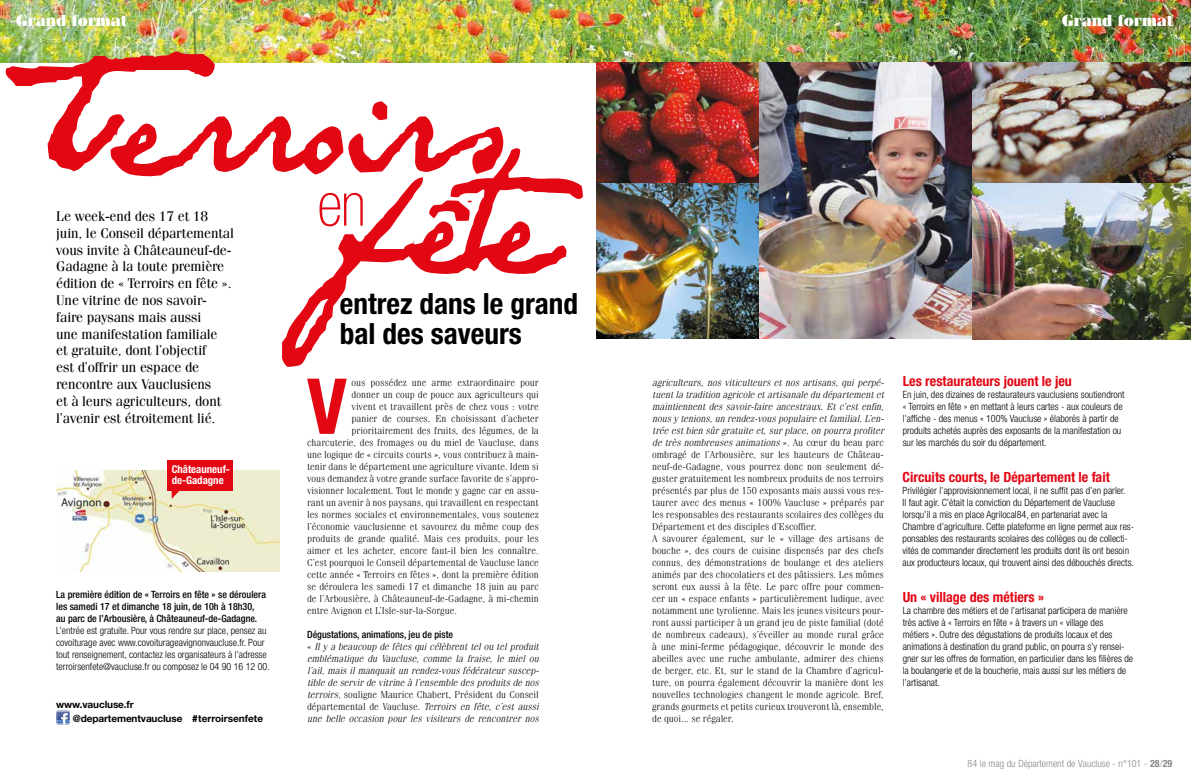
<style>
.page{position:relative;width:1191px;height:780px;background:#fff}
.page>*{position:absolute;margin:0;border:0;box-sizing:border-box;transform-origin:0 0}
.t1{font:250.1px "SANTOSDUMONT";color:#e30613;scale:.9 1}
.t2{font:700 condensed 77.2px "Helvetica Neue";color:#e30613}
.t3{font:100 condensed 61.2px "Helvetica Neue";color:#e30613}
.t4{font:700 condensed 29.3px/29.6px "Helvetica Neue";color:#000}
.t5{font:900 16px "Fenice";color:#fff}
.t6{font:14px/16.8px "Fenice";letter-spacing:-.01em;color:#000}
.t7{font:700 condensed 14px "Helvetica Neue";color:#e30613}
.t8{font:700 condensed 10.8px/11.2px "Helvetica Neue";color:#fff}
.t9{font:300 10px/12px "Fenice";color:#000}
.t10{font:300 condensed 10px/12px "Helvetica Neue";color:#000}
.t11{font:italic 300 10px/12px "Fenice";color:#000;text-align:justify}
.t12{font:500 condensed 10px/12px "Helvetica Neue";color:#000}
.t13{font:700 10px/14.6px "Helvetica Neue";letter-spacing:-.01em;color:#000}
.t14{font:300 condensed 10px "Helvetica Neue";color:#878787}
.s1{font-weight:800}
.s2{font-style:normal}
.s3{font-style:italic}
.s4{font-weight:700}
</style>
<div class="page">
<img style="left:0;top:0;width:1191px;height:63px">
<img style="left:56px;top:471px;width:223px;height:100px">
<div style="left:167px;top:460px;width:66px;height:30px;background:#e30613"></div>
<svg style="left:172px;top:490px;width:8px;height:9px"></svg>
<img style="left:596px;top:63px;width:595px;height:276px">
<svg style="left:6px;top:51px;width:497px;height:125px"></svg>
<svg style="left:56px;top:710px;width:14px;height:15px"></svg>
<h3 class="t5" style="left:16px;top:10px;width:114px">Grand format</h3>
<h3 class="t5" style="left:1062px;top:10px;width:113px">Grand format</h3>
<p class="t6" style="left:56px;top:207px;width:179px">Le week-end des 17 et 18 juin, le Conseil départemental vous invite à Châteauneuf-de-<br>Gadagne à la toute première édition de « Terroirs en fête ».<br>Une vitrine de nos savoir&shy;faire paysans mais aussi<br>une manifestation familiale<br>et gratuite, dont l’objectif<br>est d’offrir un espace de rencontre aux Vauclusiens<br>et à leurs agriculteurs, dont l’avenir est étroitement lié.</p>
<p class="t8" style="left:172px;top:463px;width:60px">Châteauneuf&shy;de-Gadagne</p>
<p class="t12" style="left:56px;top:588px;width:211px">La première édition de « Terroirs en fête » se déroulera les samedi 17 et dimanche 18 juin, de 10h à 18h30, au parc de l’Arbousière, à Châteauneuf-de-Gadagne.</p>
<p class="t10" style="left:56px;top:624px;width:215px">L’entrée est gratuite. Pour vous rendre sur place, pensez au covoiturage avec www.covoiturageavignonvaucluse.fr. Pour tout renseignement, contactez les organisateurs à l’adresse terroirsenfete@vaucluse.fr ou composez le 04 90 16 12 00.</p>
<p class="t13" style="left:73px;top:696px;width:192px;text-indent:-17px">www.vaucluse.fr<br>@departementvaucluse <span class="s1">#</span>terroirsenfete</p>
<h1 class="t1" style="left:334px;top:69px;width:254px">fête</h1>
<h3 class="t3" style="left:317px;top:170px;width:50px">en</h3>
<h3 class="t4" style="left:340px;top:289px;width:240px">entrez dans le grand bal des saveurs</h3>
<h2 class="t2" style="left:307px;top:359px;width:42px">V</h2>
<p class="t9" style="left:351px;top:376px;width:189px">ous possédez une arme extraordinaire pour</p>
<p class="t9" style="left:351px;top:388px;width:189px">donner un coup de pouce aux agriculteurs qui</p>
<p class="t9" style="left:351px;top:400px;width:189px">vivent et travaillent près de chez vous : votre</p>
<p class="t9" style="left:351px;top:412px;width:189px">panier de courses. En choisissant d’acheter</p>
<p class="t9" style="left:351px;top:424px;width:189px">prioritairement des fruits, des légumes, de la</p>
<p class="t9" style="left:307px;top:436px;width:233px">charcuterie, des fromages ou du miel de Vaucluse, dans</p>
<p class="t9" style="left:307px;top:448px;width:233px">une logique de « circuits courts », vous contribuez à main-</p>
<p class="t9" style="left:307px;top:460px;width:233px">tenir dans le département une agriculture vivante. Idem si</p>
<p class="t9" style="left:307px;top:472px;width:233px">vous demandez à votre grande surface favorite de s’appro-</p>
<p class="t9" style="left:307px;top:484px;width:233px">visionner localement. Tout le monde y gagne car en assu-</p>
<p class="t9" style="left:307px;top:496px;width:233px">rant un avenir à nos paysans, qui travaillent en respectant</p>
<p class="t9" style="left:307px;top:508px;width:233px">les normes sociales et environnementales, vous soutenez</p>
<p class="t9" style="left:307px;top:520px;width:233px">l’économie vauclusienne et savourez du même coup des</p>
<p class="t9" style="left:307px;top:532px;width:233px">produits de grande qualité. Mais ces produits, pour les</p>
<p class="t9" style="left:307px;top:544px;width:233px">aimer et les acheter, encore faut-il bien les connaître.</p>
<p class="t9" style="left:307px;top:556px;width:233px">C’est pourquoi le Conseil départemental de Vaucluse lance</p>
<p class="t9" style="left:307px;top:568px;width:233px">cette année « Terroirs en fêtes », dont la première édition</p>
<p class="t9" style="left:307px;top:580px;width:233px">se déroulera les samedi 17 et dimanche 18 juin au parc</p>
<p class="t9" style="left:307px;top:592px;width:233px">de l’Arbousière, à Châteauneuf-de-Gadagne, à mi-chemin</p>
<p class="t9" style="left:307px;top:604px;width:151px">entre Avignon et L’Isle-sur-la-Sorgue.</p>
<p class="t12" style="left:307px;top:628px;width:148px">Dégustations, animations, jeu de piste</p>
<p class="t11" style="left:307px;top:640px;width:233px"><span class="s2">«</span> Il y a beaucoup de fêtes qui célèbrent tel ou tel produit emblématique du Vaucluse, comme la fraise, le miel ou l’ail, mais il manquait un rendez-vous fédérateur suscep&shy;tible de servir de vitrine à l’ensemble des produits de nos terroirs, <span class="s2">souligne Maurice Chabert, Président du Conseil départemental de Vaucluse.</span> Terroirs en fête, c’est aussi une belle occasion pour les visiteurs de rencontrer nos</p>
<p class="t9" style="left:652px;top:376px;width:233px"><span class="s3">agriculteurs, nos viticulteurs et nos artisans, qui perpé&shy;tuent la tradition agricole et artisanale du département et maintiennent des savoir-faire ancestraux. Et c’est enfin, nous y tenions, un rendez-vous populaire et familial. L’en&shy;trée est bien sûr gratuite et, sur place, on pourra profiter de très nombreuses animations</span> ». Au cœur du beau parc ombragé de l’Arbousière, sur les hauteurs de Château&shy;neuf-de-Gadagne, vous pourrez donc non seulement dé&shy;guster gratuitement les nombreux produits de nos terroirs présentés par plus de 150 exposants mais aussi vous res&shy;taurer avec des menus « 100% Vaucluse » préparés par les responsables des restaurants scolaires des collèges du Département et des disciples d’Escoffier.<br>A savourer également, sur le « village des artisans de bouche », des cours de cuisine dispensés par des chefs connus, des démonstrations de boulange et des ateliers animés par des chocolatiers et des pâtissiers. Les mômes seront eux aussi à la fête. Le parc offre pour commen&shy;cer un « espace enfants » particulièrement ludique, avec notamment une tyrolienne. Mais les jeunes visiteurs pour&shy;ront aussi participer à un grand jeu de piste familial (doté de nombreux cadeaux), s’éveiller au monde rural grâce à une mini-ferme pédagogique, découvrir le monde des abeilles avec une ruche ambulante, admirer des chiens de berger, etc. Et, sur le stand de la Chambre d’agricul&shy;ture, on pourra également découvrir la manière dont les nouvelles technologies changent le monde agricole. Bref, grands gourmets et petits curieux trouveront là, ensemble, de quoi... se régaler.</p>
<h3 class="t7" style="left:902px;top:373px;width:171px">Les restaurateurs jouent le jeu</h3>
<p class="t10" style="left:902px;top:388px;width:223px">En juin, des dizaines de restaurateurs vauclusiens soutiendront « Terroirs en fête » en mettant à leurs cartes - aux couleurs de l’affiche - des menus « 100% Vaucluse » élaborés à partir de produits achetés auprès des exposants de la manifestation ou sur les marchés du soir du département.</p>
<h3 class="t7" style="left:902px;top:468px;width:209px">Circuits courts, le Département le fait</h3>
<p class="t10" style="left:902px;top:484px;width:233px">Privilégier l’approvisionnement local, il ne suffit pas d’en parler.<br>Il faut agir. C’était la conviction du Département de Vaucluse lorsqu’il a mis en place Agrilocal84, en partenariat avec la Chambre d’agriculture. Cette plateforme en ligne permet aux res&shy;ponsables des restaurants scolaires des collèges ou de collecti&shy;vités de commander directement les produits dont ils ont besoin aux producteurs locaux, qui trouvent ainsi des débouchés directs.</p>
<h3 class="t7" style="left:902px;top:588px;width:143px">Un « village des métiers »</h3>
<p class="t10" style="left:902px;top:604px;width:232px">La chambre des métiers et de l’artisanat participera de manière très active à « Terroirs en fête » à travers un « village des<br>métiers ». Outre des dégustations de produits locaux et des animations à destination du grand public, on pourra s’y rensei&shy;gner sur les offres de formation, en particulier dans les filières de la boulangerie et de la boucherie, mais aussi sur les métiers de l’artisanat.</p>
<p class="t14" style="left:967px;top:757px;width:206px">84 le mag du Département de Vaucluse - n°101 - <span class="s4">28</span>/<span class="s4">29</span></p>
</div>
